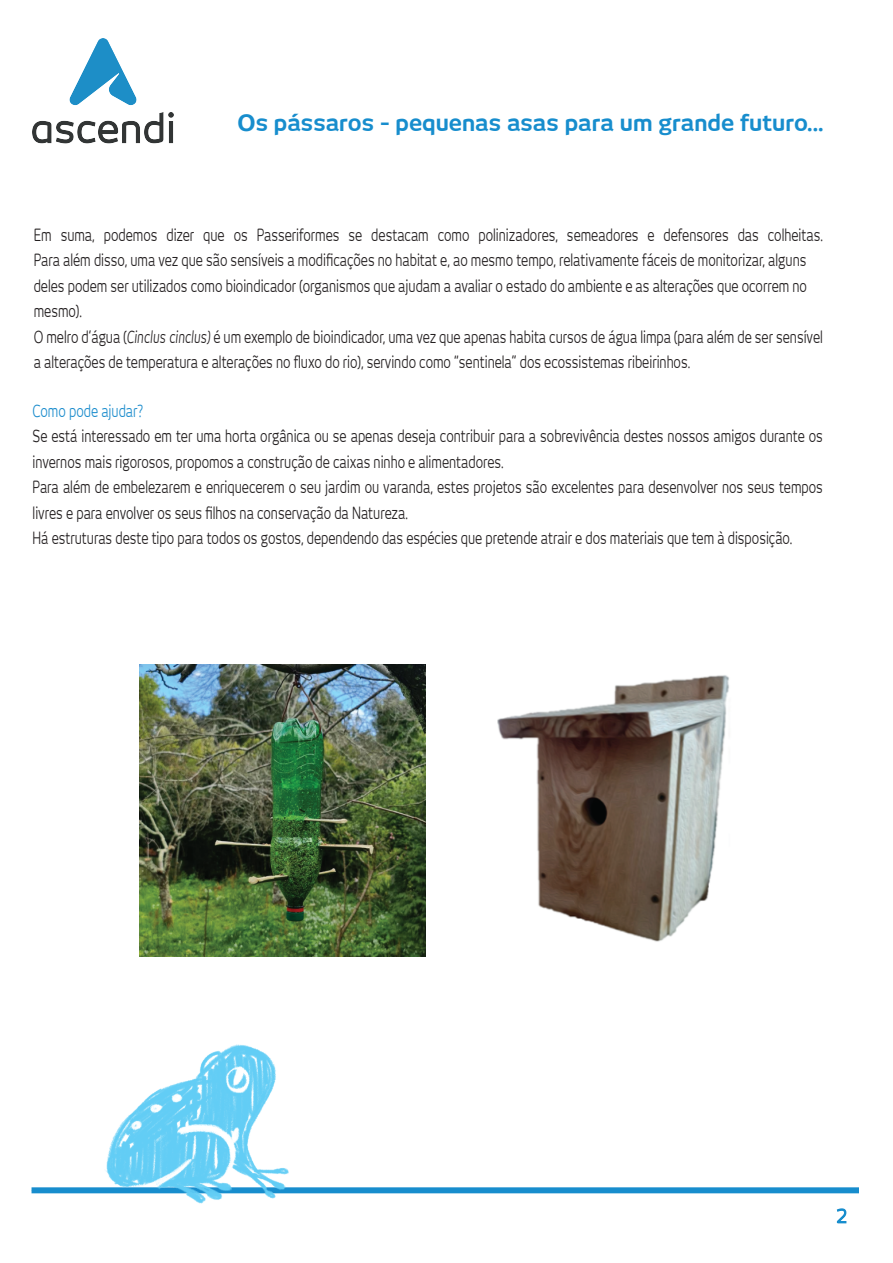
<style>
.page{position:relative;width:893px;height:1263px;background:#fff}
.page>*{position:absolute;margin:0;border:0;box-sizing:border-box;transform-origin:0 0}
.t1{font:700 22.5px "New June";color:#178dcd}
.t2{font:16.5px/25.5px "New June";color:#231f20;scale:.74 1}
.t3{font:16.5px "New June";color:#1d8dcd;scale:.74 1}
.s1{font-style:italic}
</style>
<div class="page">
<svg style="left:836px;top:1208px;width:11px;height:16px"></svg>
<img style="left:33px;top:39px;width:141px;height:105px">
<div style="left:32px;top:1187px;width:827px;height:6px;background:#178dcd"></div>
<img style="left:140px;top:664px;width:285px;height:292px">
<img style="left:497px;top:675px;width:232px;height:267px">
<img style="left:104px;top:1044px;width:184px;height:159px">
<h1 class="t1" style="left:237px;top:109px;width:587px">Os pássaros - pequenas asas para um grande futuro...</h1>
<p class="t2" style="left:34px;top:222px;width:1068px">Em suma, podemos dizer que os Passeriformes se destacam como polinizadores, semeadores e defensores das colheitas.<br>Para além disso, uma vez que são sensíveis a modificações no habitat e, ao mesmo tempo, relativamente fáceis de monitorizar, alguns deles podem ser utilizados como bioindicador (organismos que ajudam a avaliar o estado do ambiente e as alterações que ocorrem no mesmo).<br>O melro d’água (<span class="s1">Cinclus cinclus)</span> é um exemplo de bioindicador, uma vez que apenas habita cursos de água limpa (para além de ser sensível a alterações de temperatura e alterações no fluxo do rio), servindo como “sentinela” dos ecossistemas ribeirinhos.</p>
<p class="t3" style="left:33px;top:401px;width:151px">Como pode ajudar?</p>
<p class="t2" style="left:33px;top:423px;width:1069px">Se está interessado em ter uma horta orgânica ou se apenas deseja contribuir para a sobrevivência destes nossos amigos durante os invernos mais rigorosos, propomos a construção de caixas ninho e alimentadores.<br>Para além de embelezarem e enriquecerem o seu jardim ou varanda, estes projetos são excelentes para desenvolver nos seus tempos livres e para envolver os seus filhos na conservação da Natureza.<br>Há estruturas deste tipo para todos os gostos, dependendo das espécies que pretende atrair e dos materiais que tem à disposição.</p>
</div>
